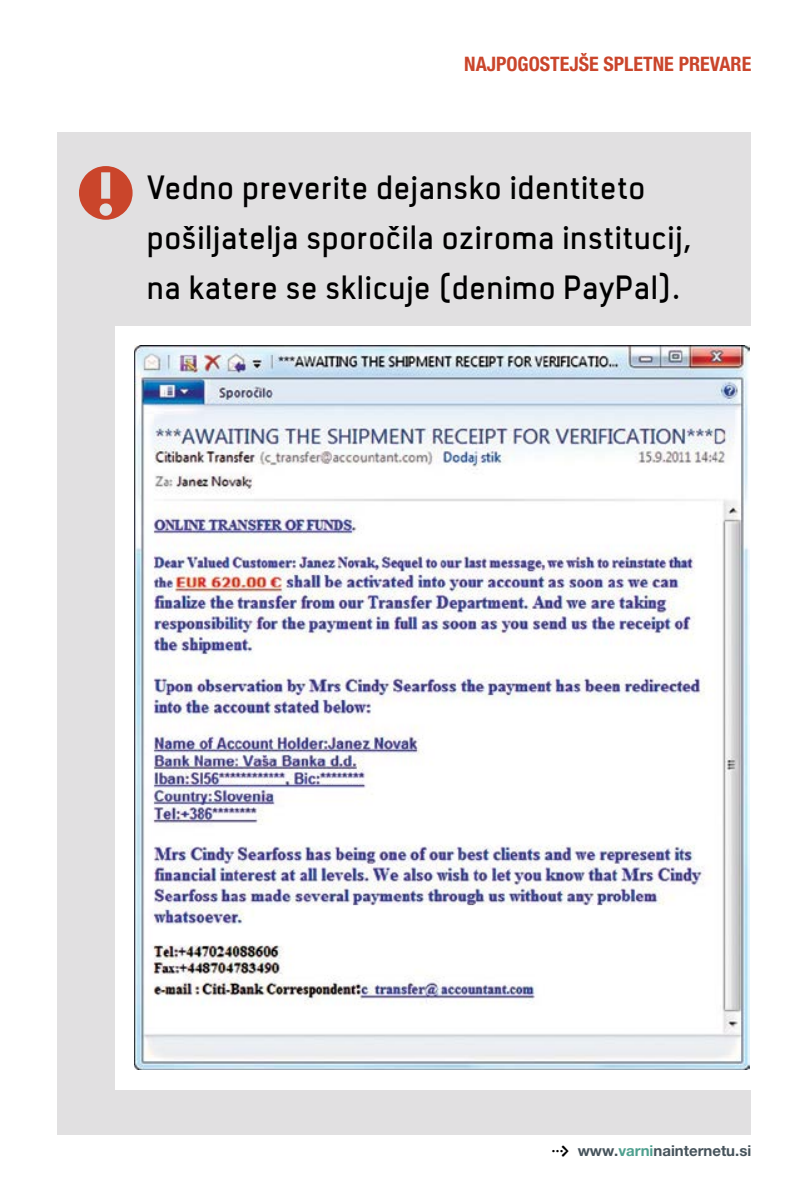
<style>
.page{position:relative;width:808px;height:1191px;background:#fff}
.page>*{position:absolute;margin:0;border:0;box-sizing:border-box;transform-origin:0 0}
.t1{font:600 35px/50px "Neustadt";letter-spacing:.02em;color:#000;scale:.95 1}
.t2{font:700 condensed 20px "Helvetica Neue LT Pro";color:#ca452b}
.t3{font:700 15px "Helvetica Neue LT Pro";color:#46535b}
.s1{font-family:"Eclectic Web STF";font-weight:400;color:#000}
.s2{color:#4fa08f}
</style>
<div class="page">
<div style="left:57px;top:132px;width:694px;height:1002px;background:#e1e0e1"></div>
<svg style="left:79px;top:166px;width:54px;height:54px"></svg>
<div style="left:115px;top:326px;width:636px;height:763px;background:#fff"></div>
<img style="left:135px;top:345px;width:614px;height:724px">
<p class="t2" style="left:464px;top:52px;width:289px">NAJPOGOSTEJŠE SPLETNE PREVARE</p>
<p class="t1" style="left:147px;top:163px;width:575px">Vedno preverite dejansko identiteto pošiljatelja sporočila oziroma institucij, na katere se sklicuje (denimo PayPal).</p>
<p class="t3" style="left:552px;top:1141px;width:201px"><span class="s1">0</span> www.<span class="s2">varni</span>nainternetu.si</p>
</div>
